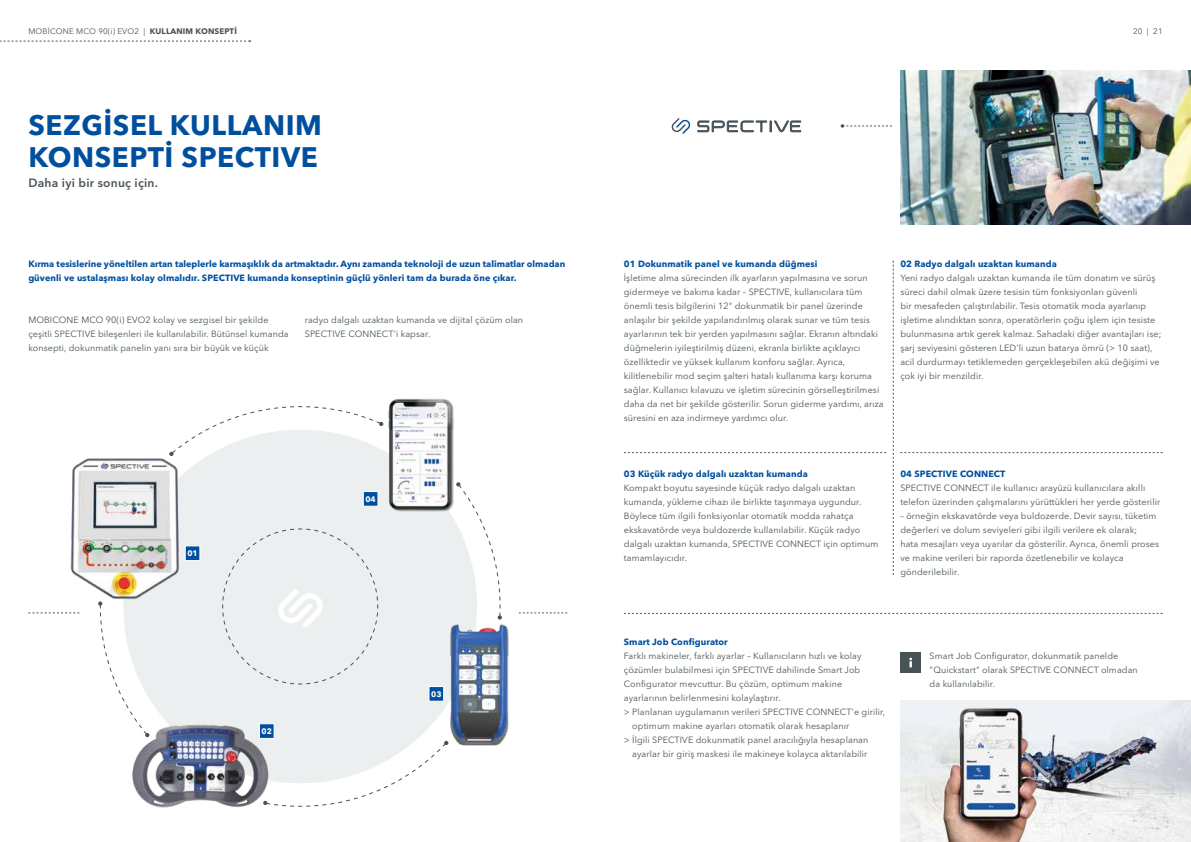
<style>
.page{position:relative;width:1191px;height:842px;background:#fff}
.page>*{position:absolute;margin:0;border:0;box-sizing:border-box;transform-origin:0 0}
.t1{font:700 28px/32px "Avenir Next LT Pro";letter-spacing:.02em;color:#004f9f}
.t2{font:600 12px "Avenir Next LT Pro";letter-spacing:.02em;color:#485358}
.t3{font:9px/14px "Avenir Next LT Pro";letter-spacing:.01em;color:#485358}
.t4{font:700 9px/14px "Avenir Next LT Pro";letter-spacing:.01em;color:#004f9f}
.t5{font:8px "Avenir Next LT Pro";letter-spacing:.02em;color:#485358}
.t6{font:700 8px "Avenir Next LT Pro";color:#fff}
.s1{font-weight:700}
</style>
<div class="page">
<svg style="left:0;top:40px;width:251px;height:2px"></svg>
<svg style="left:840px;top:124px;width:51px;height:4px"></svg>
<svg style="left:671px;top:118px;width:20px;height:17px"></svg>
<svg style="left:697px;top:120px;width:104px;height:13px"></svg>
<svg style="left:98px;top:406px;width:404px;height:402px"></svg>
<svg style="left:893px;top:261px;width:1px;height:314px"></svg>
<img style="left:70px;top:456px;width:114px;height:145px">
<img style="left:444px;top:622px;width:65px;height:132px">
<img style="left:900px;top:71px;width:291px;height:154px">
<img style="left:383px;top:398px;width:72px;height:115px">
<svg style="left:624px;top:452px;width:262px;height:1px"></svg>
<svg style="left:900px;top:452px;width:262px;height:1px"></svg>
<svg style="left:28px;top:613px;width:51px;height:1px"></svg>
<svg style="left:519px;top:613px;width:48px;height:1px"></svg>
<svg style="left:624px;top:613px;width:538px;height:1px"></svg>
<img style="left:900px;top:701px;width:291px;height:141px">
<div style="left:900px;top:652px;width:21px;height:21px;background:#485358"></div>
<svg style="left:909px;top:658px;width:3px;height:9px"></svg>
<p class="t5" style="left:28px;top:27px;width:210px">MOBICONE MCO 90(i) EVO2 | <span class="s1">KULLANIM KONSEPTI</span></p>
<p class="t5" style="left:1133px;top:27px;width:31px">20 | 21</p>
<h1 class="t1" style="left:28px;top:109px;width:295px">SEZGISEL KULLANIM<br>KONSEPTI SPECTIVE</h1>
<h2 class="t2" style="left:28px;top:175px;width:131px">Daha iyi bir sonuç için.</h2>
<p class="t4" style="left:28px;top:257px;width:538px">Kırma tesislerine yöneltilen artan taleplerle karmaşıklık da artmaktadır. Aynı zamanda teknoloji de uzun talimatlar olmadan güvenli ve ustalaşması kolay olmalıdır. SPECTIVE kumanda konseptinin güçlü yönleri tam da burada öne çıkar.</p>
<p class="t3" style="left:28px;top:313px;width:262px">MOBICONE MCO 90(i) EVO2 kolay ve sezgisel bir şekilde çeşitli SPECTIVE bileşenleri ile kullanılabilir. Bütünsel kumanda konsepti, dokunmatik panelin yanı sıra bir büyük ve küçük</p>
<p class="t3" style="left:305px;top:313px;width:220px">radyo dalgalı uzaktan kumanda ve dijital çözüm olan<br>SPECTIVE CONNECT'i kapsar.</p>
<p class="t6" style="left:187px;top:549px;width:12px">01</p>
<p class="t6" style="left:262px;top:726px;width:12px">02</p>
<p class="t6" style="left:365px;top:494px;width:12px">04</p>
<p class="t6" style="left:431px;top:689px;width:12px">03</p>
<p class="t4" style="left:624px;top:257px;width:195px">01 Dokunmatik panel ve kumanda düğmesi</p>
<p class="t3" style="left:624px;top:271px;width:261px">İşletime alma sürecinden ilk ayarların yapılmasına ve sorun gidermeye ve bakıma kadar – SPECTIVE, kullanıcılara tüm önemli tesis bilgilerini 12" dokunmatik bir panel üzerinde anlaşılır bir şekilde yapılandırılmış olarak sunar ve tüm tesis ayarlarının tek bir yerden yapılmasını sağlar. Ekranın altındaki düğmelerin iyileştirilmiş düzeni, ekranla birlikte açıklayıcı özelliktedir ve yüksek kullanım konforu sağlar. Ayrıca, kilitlenebilir mod seçim şalteri hatalı kullanıma karşı koruma sağlar. Kullanıcı kılavuzu ve işletim sürecinin görselleştirilmesi daha da net bir şekilde gösterilir. Sorun giderme yardımı, arıza süresini en aza indirmeye yardımcı olur.</p>
<p class="t4" style="left:900px;top:257px;width:158px">02 Radyo dalgalı uzaktan kumanda</p>
<p class="t3" style="left:900px;top:271px;width:262px">Yeni radyo dalgalı uzaktan kumanda ile tüm donatım ve sürüş süreci dahil olmak üzere tesisin tüm fonksiyonları güvenli<br>bir mesafeden çalıştırılabilir. Tesis otomatik moda ayarlanıp işletime alındıktan sonra, operatörlerin çoğu işlem için tesiste bulunmasına artık gerek kalmaz. Sahadaki diğer avantajları ise; şarj seviyesini gösteren LED'li uzun batarya ömrü (&gt; 10 saat), acil durdurmayı tetiklemeden gerçekleşebilen akü değişimi ve çok iyi bir menzildir.</p>
<p class="t4" style="left:624px;top:467px;width:185px">03 Küçük radyo dalgalı uzaktan kumanda</p>
<p class="t3" style="left:624px;top:481px;width:256px">Kompakt boyutu sayesinde küçük radyo dalgalı uzaktan kumanda, yükleme cihazı ile birlikte taşınmaya uygundur.<br>Böylece tüm ilgili fonksiyonlar otomatik modda rahatça ekskavatörde veya buldozerde kullanılabilir. Küçük radyo dalgalı uzaktan kumanda, SPECTIVE CONNECT için optimum tamamlayıcıdır.</p>
<p class="t4" style="left:900px;top:467px;width:107px">04 SPECTIVE CONNECT</p>
<p class="t3" style="left:900px;top:481px;width:261px">SPECTIVE CONNECT ile kullanıcı arayüzü kullanıcılara akıllı telefon üzerinden çalışmalarını yürüttükleri her yerde gösterilir</p>
<p class="t3" style="left:900px;top:509px;width:260px">– örneğin ekskavatörde veya buldozerde. Devir sayısı, tüketim değerleri ve dolum seviyeleri gibi ilgili verilere ek olarak;<br>hata mesajları veya uyarılar da gösterilir. Ayrıca, önemli proses ve makine verileri bir raporda özetlenebilir ve kolayca gönderilebilir.</p>
<p class="t4" style="left:624px;top:635px;width:105px">Smart Job Configurator</p>
<p class="t3" style="left:624px;top:649px;width:239px">Farklı makineler, farklı ayarlar – Kullanıcıların hızlı ve kolay</p>
<p class="t3" style="left:624px;top:663px;width:238px">çözümler bulabilmesi için SPECTIVE dahilinde Smart Job</p>
<p class="t3" style="left:624px;top:677px;width:220px">Configurator mevcuttur. Bu çözüm, optimum makine</p>
<p class="t3" style="left:624px;top:691px;width:158px">ayarlarının belirlenmesini kolaylaştırır.</p>
<p class="t3" style="left:624px;top:705px;width:263px">&gt; Planlanan uygulamanın verileri SPECTIVE CONNECT'e girilir,</p>
<p class="t3" style="left:632px;top:719px;width:218px">optimum makine ayarları otomatik olarak hesaplanır</p>
<p class="t3" style="left:624px;top:733px;width:246px">&gt; İlgili SPECTIVE dokunmatik panel aracılığıyla hesaplanan</p>
<p class="t3" style="left:632px;top:747px;width:237px">ayarlar bir giriş maskesi ile makineye kolayca aktarılabilir</p>
<p class="t3" style="left:929px;top:649px;width:210px">Smart Job Configurator, dokunmatik panelde "Quickstart" olarak SPECTIVE CONNECT olmadan da kullanılabilir.</p>
</div>
